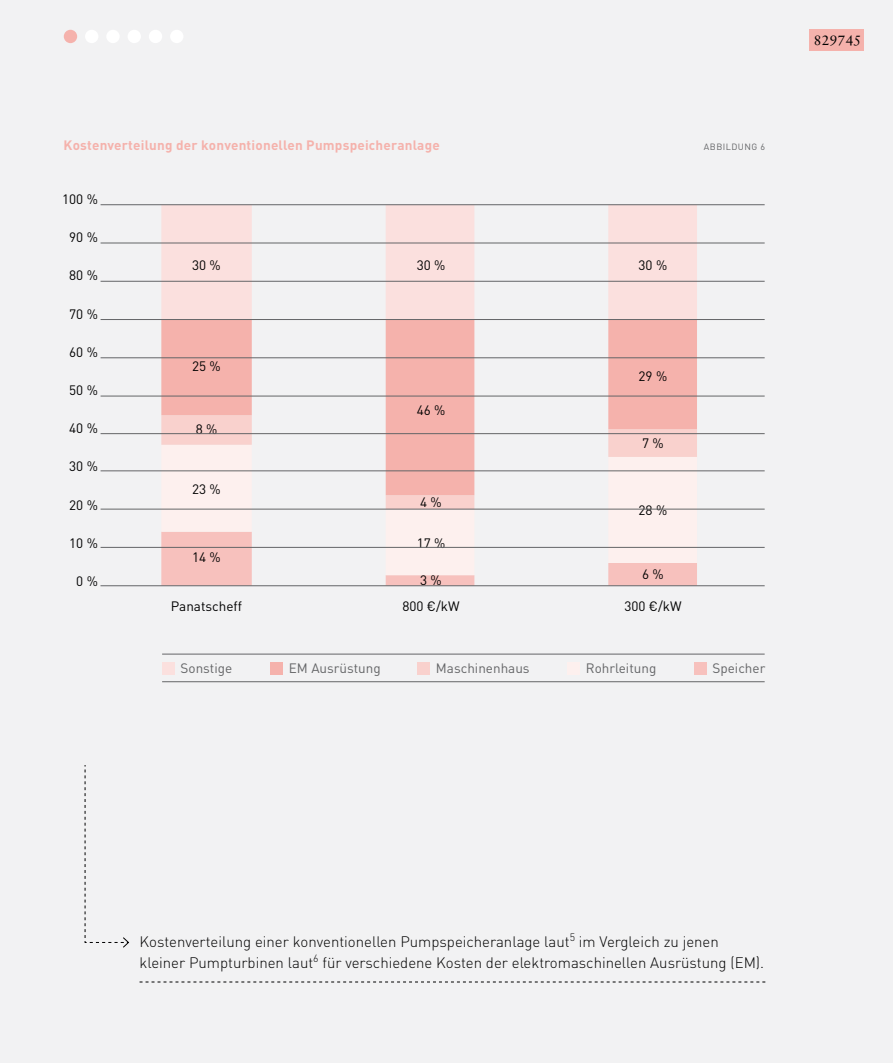
<style>
.page{position:relative;width:893px;height:1063px;background:#f2f2f3}
.page>*{position:absolute;margin:0;border:0;box-sizing:border-box;transform-origin:0 0}
.t1{font:300 15px/21px "DIN";color:#000}
.t2{font:15px "Sabon Next LT Pro Display";letter-spacing:.03em;color:#000}
.t3{font:13.5px "DIN";color:#000}
.t4{font:700 13.5px "DIN";letter-spacing:.015em;color:#f5b2ac}
.t5{font:13.5px "DIN";color:#646567}
.t6{font:9px "DIN";letter-spacing:.05em;color:#646567}
</style>
<div class="page">
<svg style="left:140px;top:982px;width:625px;height:1px"></svg>
<svg style="left:84px;top:765px;width:45px;height:183px"></svg>
<svg style="left:161px;top:575px;width:536px;height:11px"></svg>
<svg style="left:161px;top:510px;width:536px;height:65px"></svg>
<svg style="left:161px;top:495px;width:536px;height:14px"></svg>
<svg style="left:161px;top:320px;width:536px;height:175px"></svg>
<svg style="left:161px;top:205px;width:536px;height:114px"></svg>
<div style="left:162px;top:663px;width:12px;height:12px;background:#fbe0de"></div>
<div style="left:270px;top:663px;width:13px;height:12px;background:#f5b2ac"></div>
<div style="left:417px;top:663px;width:13px;height:12px;background:#f9d1cd"></div>
<div style="left:567px;top:663px;width:13px;height:12px;background:#fdf0ee"></div>
<div style="left:694px;top:663px;width:12px;height:12px;background:#f7c1bd"></div>
<hr style="left:101px;top:204px;width:664px;height:1px;background:#646567">
<hr style="left:101px;top:243px;width:664px;height:1px;background:#646567">
<hr style="left:101px;top:281px;width:664px;height:1px;background:#646567">
<hr style="left:101px;top:319px;width:664px;height:1px;background:#646567">
<hr style="left:101px;top:358px;width:664px;height:1px;background:#646567">
<hr style="left:101px;top:396px;width:664px;height:1px;background:#646567">
<hr style="left:101px;top:433px;width:664px;height:1px;background:#646567">
<hr style="left:101px;top:471px;width:664px;height:1px;background:#646567">
<hr style="left:101px;top:509px;width:664px;height:1px;background:#646567">
<hr style="left:101px;top:547px;width:664px;height:1px;background:#646567">
<hr style="left:100px;top:586px;width:665px;height:1px;background:#646567">
<hr style="left:162px;top:654px;width:603px;height:1px;background:#646567">
<hr style="left:162px;top:681px;width:603px;height:1px;background:#646567">
<div style="left:64px;top:30px;width:13px;height:13px;background:#f5b2ac;border-radius:50%"></div>
<div style="left:85px;top:30px;width:13px;height:13px;background:#fff;border-radius:50%"></div>
<div style="left:106px;top:30px;width:14px;height:13px;background:#fff;border-radius:50%"></div>
<div style="left:128px;top:30px;width:13px;height:13px;background:#fff;border-radius:50%"></div>
<div style="left:149px;top:30px;width:13px;height:13px;background:#fff;border-radius:50%"></div>
<div style="left:170px;top:30px;width:13px;height:13px;background:#fff;border-radius:50%"></div>
<div style="left:810px;top:30px;width:54px;height:21px;background:#f5b2ac"></div>
<p class="t4" style="left:64px;top:136px;width:378px">Kostenverteilung der konventionellen Pumpspeicheranlage</p>
<p class="t6" style="left:704px;top:141px;width:63px">ABBILDUNG 6</p>
<p class="t3" style="left:62px;top:191px;width:37px">100 %</p>
<p class="t3" style="left:69px;top:229px;width:30px">90 %</p>
<p class="t3" style="left:69px;top:267px;width:30px">80 %</p>
<p class="t3" style="left:69px;top:305px;width:30px">70 %</p>
<p class="t3" style="left:69px;top:343px;width:30px">60 %</p>
<p class="t3" style="left:69px;top:382px;width:30px">50 %</p>
<p class="t3" style="left:69px;top:420px;width:30px">40 %</p>
<p class="t3" style="left:69px;top:458px;width:30px">30 %</p>
<p class="t3" style="left:69px;top:496px;width:30px">20 %</p>
<p class="t3" style="left:69px;top:534px;width:30px">10 %</p>
<p class="t3" style="left:76px;top:573px;width:23px">0 %</p>
<p class="t3" style="left:192px;top:256px;width:30px">30 %</p>
<p class="t3" style="left:417px;top:256px;width:30px">30 %</p>
<p class="t3" style="left:639px;top:256px;width:30px">30 %</p>
<p class="t3" style="left:192px;top:358px;width:30px">25 %</p>
<p class="t3" style="left:196px;top:421px;width:23px">8 %</p>
<p class="t3" style="left:192px;top:481px;width:30px">23 %</p>
<p class="t3" style="left:192px;top:549px;width:30px">14 %</p>
<p class="t3" style="left:171px;top:597px;width:73px">Panatscheff</p>
<p class="t3" style="left:417px;top:402px;width:30px">46 %</p>
<p class="t3" style="left:420px;top:493px;width:23px">4 %</p>
<p class="t3" style="left:417px;top:535px;width:30px">17 %</p>
<p class="t3" style="left:420px;top:572px;width:23px">3 %</p>
<p class="t3" style="left:639px;top:368px;width:30px">29 %</p>
<p class="t3" style="left:642px;top:435px;width:23px">7 %</p>
<p class="t3" style="left:639px;top:502px;width:30px">28 %</p>
<p class="t3" style="left:642px;top:566px;width:23px">6 %</p>
<p class="t3" style="left:402px;top:597px;width:59px">800 €/kW</p>
<p class="t3" style="left:624px;top:597px;width:59px">300 €/kW</p>
<p class="t5" style="left:181px;top:660px;width:53px">Sonstige</p>
<p class="t5" style="left:289px;top:660px;width:93px">EM Ausrüstung</p>
<p class="t5" style="left:436px;top:660px;width:95px">Maschinenhaus</p>
<p class="t5" style="left:586px;top:660px;width:72px">Rohrleitung</p>
<p class="t5" style="left:712px;top:660px;width:54px">Speicher</p>
<p class="t2" style="left:814px;top:28px;width:49px">829745</p>
<p class="t1" style="left:140px;top:931px;width:626px">Kostenverteilung einer konventionellen Pumpspeicheranlage laut<sup>5</sup> im Vergleich zu jenen kleiner Pumpturbinen laut<sup>6</sup> für verschiedene Kosten der elektromaschinellen Ausrüstung (EM).</p>
</div>
